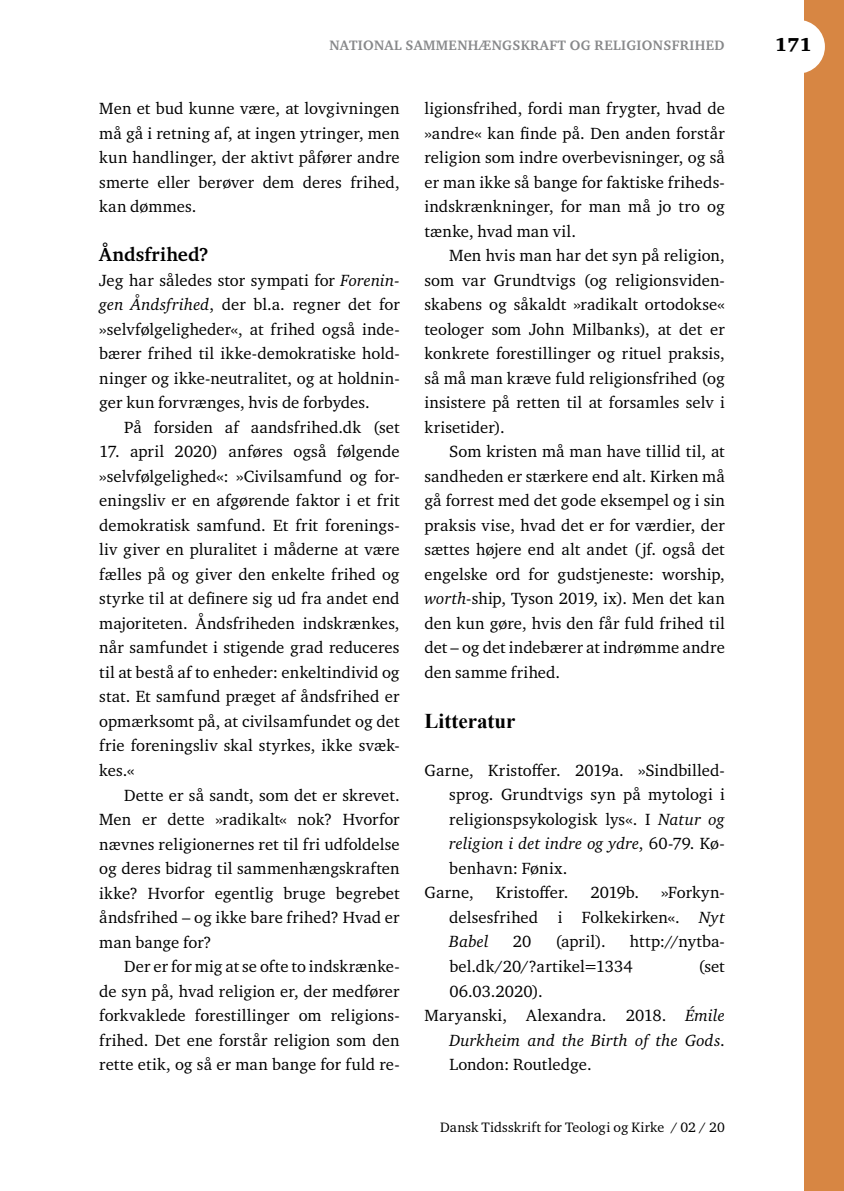
<style>
.page{position:relative;width:844px;height:1191px;background:#fff}
.page>*{position:absolute;margin:0;border:0;box-sizing:border-box;transform-origin:0 0}
.t1{font:700 21px "Times New Roman";color:#000}
.t2{font:700 19.25px "Charter ITC Std";letter-spacing:.01em;color:#000}
.t3{font:900 19.25px "Charter ITC Std";color:#000}
.t4{font:16.62px/24.5px "Charter ITC Std";letter-spacing:.005em;color:#000;text-align:justify}
.t5{font:italic 16.62px "Charter ITC Std";letter-spacing:.01em;color:#000}
.t6{font:700 14px "Charter ITC Std";letter-spacing:.025em;color:#87888a}
.t7{font:14px "Charter ITC Std";letter-spacing:.01em;color:#000}
.s1{font-style:italic}
.s2{font-style:normal}
</style>
<div class="page">
<div style="left:804px;top:0;width:39px;height:1191px;background:#d78643"></div>
<div style="left:771px;top:20px;width:53px;height:54px;background:#fff;border-radius:50%"></div>
<p class="t6" style="left:329px;top:37px;width:396px">NATIONAL SAMMENHÆNGSKRAFT OG RELIGIONSFRIHED</p>
<p class="t4" style="left:99px;top:96px;width:302px">Men et bud kunne være, at lovgivningen må gå i retning af, at ingen ytringer, men kun handlinger, der aktivt påfører andre smerte eller berøver dem deres frihed, kan dømmes.</p>
<p class="t2" style="left:99px;top:243px;width:111px">Åndsfrihed?</p>
<p class="t4" style="left:99px;top:267px;width:302px">Jeg har således stor sympati for <span class="s1">Forenin&shy;gen Åndsfrihed</span>, der bl.a. regner det for »selvfølgeligheder«, at frihed også inde&shy;bærer frihed til ikke-demokratiske hold&shy;ninger og ikke-neutralitet, og at holdnin&shy;ger kun forvrænges, hvis de forbydes.</p>
<p class="t4" style="left:124px;top:414px;width:277px">På forsiden af aandsfrihed.dk (set</p>
<p class="t4" style="left:99px;top:439px;width:302px">17. april 2020) anføres også følgende »selvfølgelighed«: »Civilsamfund og for&shy;eningsliv er en afgørende faktor i et frit demokratisk samfund. Et frit forenings&shy;liv giver en pluralitet i måderne at være fælles på og giver den enkelte frihed og styrke til at definere sig ud fra andet end majoriteten. Åndsfriheden indskrænkes, når samfundet i stigende grad reduceres til at bestå af to enheder: enkeltindivid og stat. Et samfund præget af åndsfrihed er opmærksomt på, at civilsamfundet og det frie foreningsliv skal styrkes, ikke svæk&shy;kes.«</p>
<p class="t4" style="left:99px;top:782px;width:302px;text-indent:25px">Dette er så sandt, som det er skrevet.<br>Men er dette »radikalt« nok? Hvorfor nævnes religionernes ret til fri udfoldelse og deres bidrag til sammenhængskraften ikke? Hvorfor egentlig bruge begrebet åndsfrihed – og ikke bare frihed? Hvad er man bange for?</p>
<p class="t4" style="left:99px;top:954px;width:302px;text-indent:25px">Der er for mig at se ofte to indskrænke&shy;de syn på, hvad religion er, der medfører forkvaklede forestillinger om religions&shy;frihed. Det ene forstår religion som den rette etik, og så er man bange for fuld re-</p>
<p class="t4" style="left:424px;top:96px;width:302px">ligionsfrihed, fordi man frygter, hvad de »andre« kan finde på. Den anden forstår religion som indre overbevisninger, og så er man ikke så bange for faktiske friheds&shy;indskrænkninger, for man må jo tro og tænke, hvad man vil.</p>
<p class="t4" style="left:424px;top:243px;width:302px;text-indent:25px">Men hvis man har det syn på religion, som var Grundtvigs (og religionsviden&shy;skabens og såkaldt »radikalt ortodokse« teologer som John Milbanks), at det er konkrete forestillinger og rituel praksis, så må man kræve fuld religionsfrihed (og insistere på retten til at forsamles selv i krisetider).</p>
<p class="t4" style="left:424px;top:439px;width:302px;text-indent:25px">Som kristen må man have tillid til, at sandheden er stærkere end alt. Kirken må gå forrest med det gode eksempel og i sin praksis vise, hvad det er for værdier, der sættes højere end alt andet (jf. også det engelske ord for gudstjeneste: worship, <span class="s1">worth</span>-ship, Tyson 2019, ix). Men det kan den kun gøre, hvis den får fuld frihed til det – og det indebærer at indrømme andre den samme frihed.</p>
<p class="t1" style="left:424px;top:706px;width:92px">Litteratur</p>
<p class="t4" style="left:424px;top:757px;width:302px">Garne, Kristoffer. 2019a. »Sindbilled-</p>
<p class="t4" style="left:449px;top:782px;width:277px">sprog. Grundtvigs syn på mytologi i</p>
<p class="t4" style="left:449px;top:806px;width:277px">religionspsykologisk lys«. I <span class="s1">Natur og</span></p>
<p class="t5" style="left:449px;top:833px;width:277px">religion i det indre og ydre<span class="s2">, 60-79. Kø-</span></p>
<p class="t4" style="left:449px;top:855px;width:119px">benhavn: Fønix.</p>
<p class="t4" style="left:424px;top:880px;width:51px">Garne,</p>
<p class="t4" style="left:495px;top:880px;width:74px">Kristoffer.</p>
<p class="t4" style="left:590px;top:880px;width:50px">2019b.</p>
<p class="t4" style="left:449px;top:880px;width:277px;text-indent:212px">»Forkyn&shy;delsesfrihed i Folkekirken«. <span class="s1">Nyt Babel</span></p>
<p class="t4" style="left:449px;top:929px;width:277px;text-indent:180px">http://nytba&shy;bel.dk/20/?artikel=1334</p>
<p class="t4" style="left:512px;top:929px;width:20px">20</p>
<p class="t4" style="left:555px;top:929px;width:52px">(april).</p>
<p class="t4" style="left:698px;top:953px;width:28px">(set</p>
<p class="t4" style="left:449px;top:978px;width:95px">06.03.2020).</p>
<p class="t4" style="left:424px;top:1002px;width:302px">Maryanski, Alexandra. 2018. <span class="s1">Émile</span></p>
<p class="t5" style="left:449px;top:1029px;width:277px">Durkheim and the Birth of the Gods<span class="s2">.</span></p>
<p class="t4" style="left:449px;top:1051px;width:144px">London: Routledge.</p>
<p class="t7" style="left:440px;top:1118px;width:286px">Dansk Tidsskrift for Teologi og Kirke / 02 / 20</p>
<p class="t3" style="left:774px;top:33px;width:38px">171</p>
</div>
